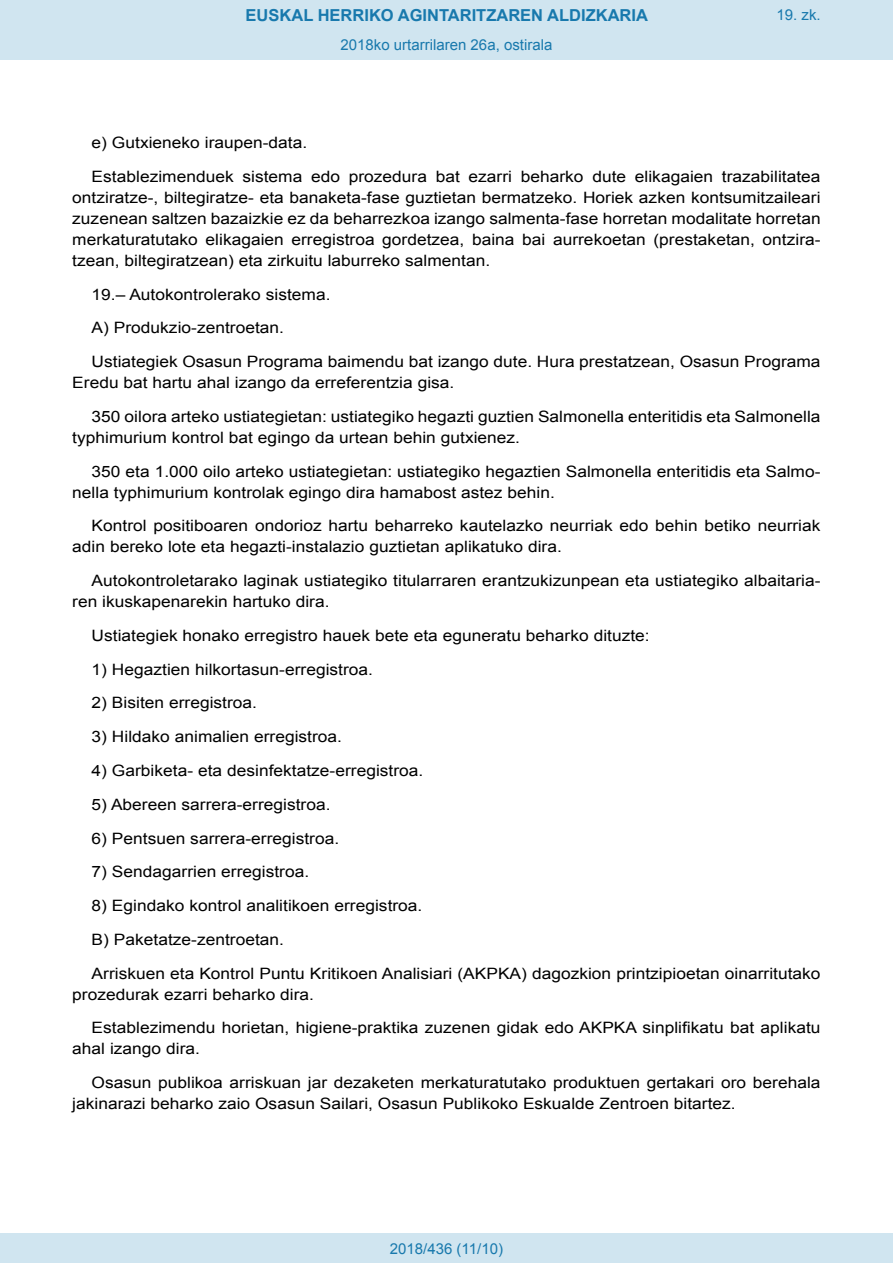
<style>
.page{position:relative;width:893px;height:1263px;background:#fff}
.page>*{position:absolute;margin:0;border:0;box-sizing:border-box;transform-origin:0 0}
.t1{font:700 16.5px "Arial";color:#1879ad}
.BOPVDetalle{font:15.6px/21px "Arial";color:#000;scale:1.11 1}
.Paginacion_Centro{font:15px "Arial";color:#1879ad}
</style>
<div class="page">
<div style="left:0;top:0;width:893px;height:60px;background:#d0e5f0"></div>
<div style="left:0;top:1233px;width:893px;height:30px;background:#d0e5f0"></div>
<p class="t1" style="left:246px;top:4px;width:404px">EUSKAL HERRIKO AGINTARITZAREN ALDIZKARIA</p>
<p class="Paginacion_Centro" style="left:341px;top:35px;width:213px">2018ko urtarrilaren 26a, ostirala</p>
<p class="Paginacion_Centro" style="left:776px;top:5px;width:46px">19. zk.</p>
<p class="BOPVDetalle" style="left:92px;top:132px;width:196px">e) Gutxieneko iraupen-data.</p>
<p class="BOPVDetalle" style="left:72px;top:166px;width:676px;text-align:justify;text-indent:19px">Establezimenduek sistema edo prozedura bat ezarri beharko dute elikagaien trazabilitatea ontziratze-, biltegiratze- eta banaketa-fase guztietan bermatzeko. Horiek azken kontsumitzaileari zuzenean saltzen bazaizkie ez da beharrezkoa izango salmenta-fase horretan modalitate horretan merkaturatutako elikagaien erregistroa gordetzea, baina bai aurrekoetan (prestaketan, ontzira&shy;tzean, biltegiratzean) eta zirkuitu laburreko salmentan.</p>
<p class="BOPVDetalle" style="left:92px;top:284px;width:217px">19.– Autokontrolerako sistema.</p>
<p class="BOPVDetalle" style="left:92px;top:318px;width:175px">A) Produkzio-zentroetan.</p>
<p class="BOPVDetalle" style="left:72px;top:351px;width:676px;text-indent:19px">Ustiategiek Osasun Programa baimendu bat izango dute. Hura prestatzean, Osasun Programa<br>Eredu bat hartu ahal izango da erreferentzia gisa.</p>
<p class="BOPVDetalle" style="left:72px;top:406px;width:676px;text-indent:19px">350 oilora arteko ustiategietan: ustiategiko hegazti guztien Salmonella enteritidis eta Salmonella typhimurium kontrol bat egingo da urtean behin gutxienez.</p>
<p class="BOPVDetalle" style="left:72px;top:461px;width:676px;text-indent:19px">350 eta 1.000 oilo arteko ustiategietan: ustiategiko hegaztien Salmonella enteritidis eta Salmo&shy;nella typhimurium kontrolak egingo dira hamabost astez behin.</p>
<p class="BOPVDetalle" style="left:72px;top:516px;width:676px;text-indent:19px">Kontrol positiboaren ondorioz hartu beharreko kautelazko neurriak edo behin betiko neurriak adin bereko lote eta hegazti-instalazio guztietan aplikatuko dira.</p>
<p class="BOPVDetalle" style="left:72px;top:570px;width:676px;text-indent:19px">Autokontroletarako laginak ustiategiko titularraren erantzukizunpean eta ustiategiko albaitaria&shy;ren ikuskapenarekin hartuko dira.</p>
<p class="BOPVDetalle" style="left:92px;top:625px;width:504px">Ustiategiek honako erregistro hauek bete eta eguneratu beharko dituzte:</p>
<p class="BOPVDetalle" style="left:92px;top:659px;width:255px">1) Hegaztien hilkortasun-erregistroa.</p>
<p class="BOPVDetalle" style="left:92px;top:693px;width:151px">2) Bisiten erregistroa.</p>
<p class="BOPVDetalle" style="left:92px;top:726px;width:227px">3) Hildako animalien erregistroa.</p>
<p class="BOPVDetalle" style="left:92px;top:760px;width:300px">4) Garbiketa- eta desinfektatze-erregistroa.</p>
<p class="BOPVDetalle" style="left:92px;top:794px;width:217px">5) Abereen sarrera-erregistroa.</p>
<p class="BOPVDetalle" style="left:92px;top:828px;width:225px">6) Pentsuen sarrera-erregistroa.</p>
<p class="BOPVDetalle" style="left:92px;top:861px;width:198px">7) Sendagarrien erregistroa.</p>
<p class="BOPVDetalle" style="left:92px;top:895px;width:300px">8) Egindako kontrol analitikoen erregistroa.</p>
<p class="BOPVDetalle" style="left:92px;top:929px;width:175px">B) Paketatze-zentroetan.</p>
<p class="BOPVDetalle" style="left:72px;top:963px;width:676px;text-indent:19px">Arriskuen eta Kontrol Puntu Kritikoen Analisiari (AKPKA) dagozkion printzipioetan oinarritutako prozedurak ezarri beharko dira.</p>
<p class="BOPVDetalle" style="left:72px;top:1017px;width:676px;text-indent:19px">Establezimendu horietan, higiene-praktika zuzenen gidak edo AKPKA sinplifikatu bat aplikatu ahal izango dira.</p>
<p class="BOPVDetalle" style="left:72px;top:1072px;width:676px;text-indent:19px">Osasun publikoa arriskuan jar dezaketen merkaturatutako produktuen gertakari oro berehala jakinarazi beharko zaio Osasun Sailari, Osasun Publikoko Eskualde Zentroen bitartez.</p>
<p class="Paginacion_Centro" style="left:390px;top:1238px;width:115px">2018/436 (11/10)</p>
</div>
